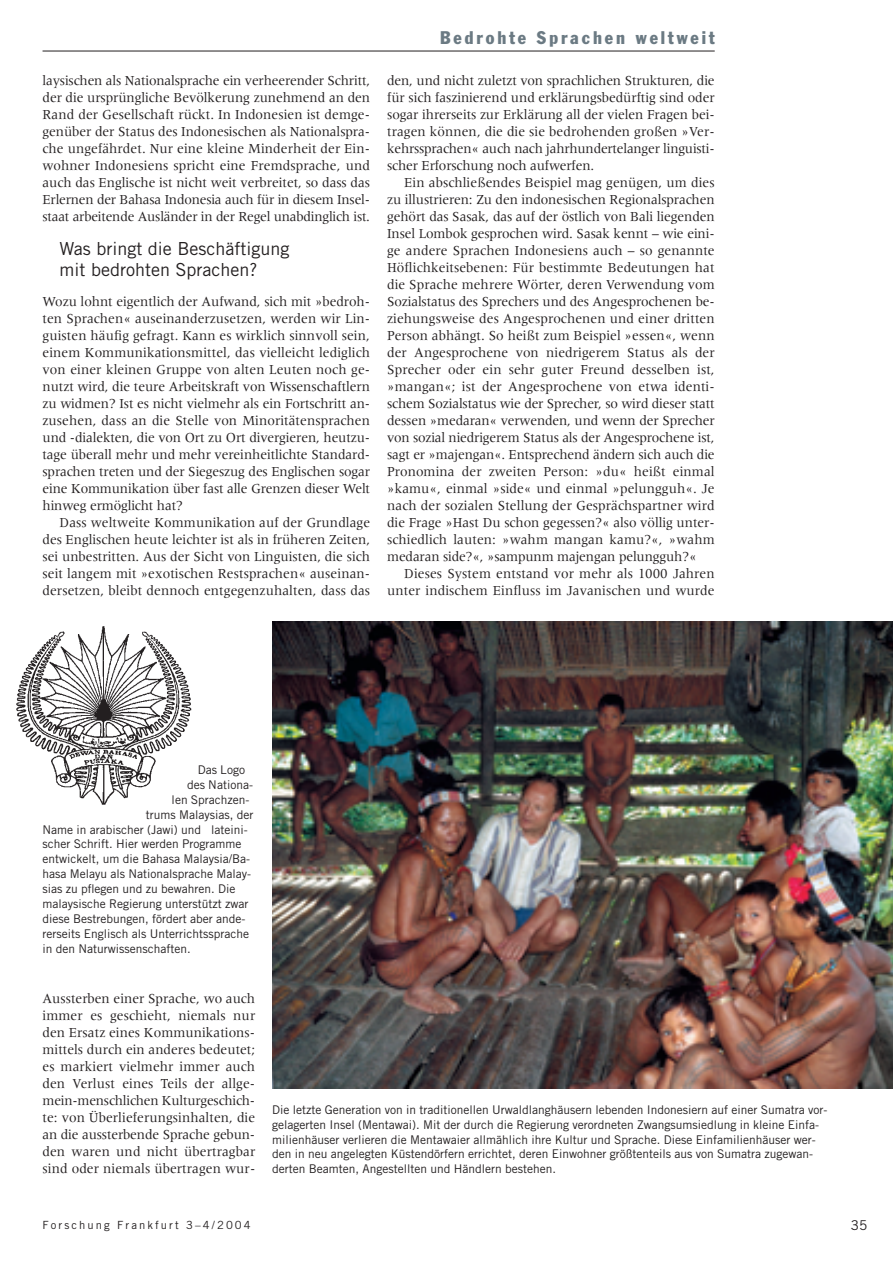
<style>
.page{position:relative;width:893px;height:1263px;background:#fff}
.page>*{position:absolute;margin:0;border:0;box-sizing:border-box;transform-origin:0 0}
.t1{font:18px/21px "Trade Gothic";color:#231f20}
.t2{font:condensed 18px "Franklin Gothic";letter-spacing:.16em;color:#6b7a83}
.t3{font:14.25px/17px "Meridien";letter-spacing:.005em;color:#231f20;text-align:justify;scale:.95 1}
.t4{font:13.5px "Trade Gothic";color:#231f20}
.t5{font:12px/14.9px "Trade Gothic";color:#231f20}
.t6{font:11.25px "Trade Gothic";letter-spacing:.185em;color:#231f20}
</style>
<div class="page">
<hr style="left:43px;top:51px;width:671px;height:1px;background:#231f20">
<img style="left:16px;top:626px;width:176px;height:179px">
<img style="left:272px;top:622px;width:620px;height:466px">
<p class="t3" style="left:43px;top:73px;width:346px">laysischen als Nationalsprache ein verheerender Schritt, der die ursprüngliche Bevölkerung zunehmend an den Rand der Gesellschaft rückt. In Indonesien ist demge&shy;genüber der Status des Indonesischen als Nationalspra&shy;che ungefährdet. Nur eine kleine Minderheit der Ein&shy;wohner Indonesiens spricht eine Fremdsprache, und auch das Englische ist nicht weit verbreitet, so dass das Erlernen der Bahasa Indonesia auch für in diesem Insel&shy;staat arbeitende Ausländer in der Regel unabdinglich ist.</p>
<p class="t1" style="left:60px;top:240px;width:231px">Was bringt die Beschäftigung mit bedrohten Sprachen?</p>
<p class="t3" style="left:43px;top:294px;width:346px">Wozu lohnt eigentlich der Aufwand, sich mit »bedroh&shy;ten Sprachen« auseinanderzusetzen, werden wir Lin&shy;guisten häufig gefragt. Kann es wirklich sinnvoll sein, einem Kommunikationsmittel, das vielleicht lediglich von einer kleinen Gruppe von alten Leuten noch ge&shy;nutzt wird, die teure Arbeitskraft von Wissenschaftlern zu widmen? Ist es nicht vielmehr als ein Fortschritt an&shy;zusehen, dass an die Stelle von Minoritätensprachen und -dialekten, die von Ort zu Ort divergieren, heutzu&shy;tage überall mehr und mehr vereinheitlichte Standard&shy;sprachen treten und der Siegeszug des Englischen sogar eine Kommunikation über fast alle Grenzen dieser Welt hinweg ermöglicht hat?</p>
<p class="t3" style="left:43px;top:515px;width:346px;text-indent:17px">Dass weltweite Kommunikation auf der Grundlage des Englischen heute leichter ist als in früheren Zeiten, sei unbestritten. Aus der Sicht von Linguisten, die sich seit langem mit »exotischen Restsprachen« auseinan&shy;dersetzen, bleibt dennoch entgegenzuhalten, dass das</p>
<p class="t2" style="left:440px;top:31px;width:276px">Bedrohte Sprachen weltweit</p>
<p class="t3" style="left:387px;top:73px;width:346px">den, und nicht zuletzt von sprachlichen Strukturen, die für sich faszinierend und erklärungsbedürftig sind oder sogar ihrerseits zur Erklärung all der vielen Fragen bei&shy;tragen können, die die sie bedrohenden großen »Ver&shy;kehrssprachen« auch nach jahrhundertelanger linguisti&shy;scher Erforschung noch aufwerfen.</p>
<p class="t3" style="left:387px;top:175px;width:346px;text-indent:17px">Ein abschließendes Beispiel mag genügen, um dies zu illustrieren: Zu den indonesischen Regionalsprachen gehört das Sasak, das auf der östlich von Bali liegenden Insel Lombok gesprochen wird. Sasak kennt – wie eini&shy;ge andere Sprachen Indonesiens auch – so genannte Höflichkeitsebenen: Für bestimmte Bedeutungen hat die Sprache mehrere Wörter, deren Verwendung vom Sozialstatus des Sprechers und des Angesprochenen be&shy;ziehungsweise des Angesprochenen und einer dritten Person abhängt. So heißt zum Beispiel »essen«, wenn der Angesprochene von niedrigerem Status als der Sprecher oder ein sehr guter Freund desselben ist, »mangan«; ist der Angesprochene von etwa identi&shy;schem Sozialstatus wie der Sprecher, so wird dieser statt dessen »medaran« verwenden, und wenn der Sprecher von sozial niedrigerem Status als der Angesprochene ist, sagt er »majengan«. Entsprechend ändern sich auch die Pronomina der zweiten Person: »du« heißt einmal »kamu«, einmal »side« und einmal »pelungguh«. Je nach der sozialen Stellung der Gesprächspartner wird die Frage »Hast Du schon gegessen?« also völlig unter&shy;schiedlich lauten: »wahm mangan kamu?«, »wahm medaran side?«, »sampunm majengan pelungguh?«</p>
<p class="t3" style="left:387px;top:566px;width:346px;text-align:right">Dieses System entstand vor mehr als 1000 Jahren unter indischem Einfluss im Javanischen und wurde</p>
<p class="t5" style="left:198px;top:763px;width:49px">Das Logo</p>
<p class="t5" style="left:187px;top:778px;width:67px">des Nationa-</p>
<p class="t5" style="left:172px;top:793px;width:79px">len Sprachzen-</p>
<p class="t5" style="left:146px;top:808px;width:109px">trums Malaysias, der</p>
<p class="t5" style="left:43px;top:823px;width:207px">Name in arabischer (Jawi) und lateini-</p>
<p class="t5" style="left:43px;top:838px;width:200px">scher Schrift. Hier werden Programme</p>
<p class="t5" style="left:43px;top:853px;width:209px">entwickelt, um die Bahasa Malaysia/Ba-</p>
<p class="t5" style="left:43px;top:868px;width:210px">hasa Melayu als Nationalsprache Malay-</p>
<p class="t5" style="left:43px;top:882px;width:194px">sias zu pflegen und zu bewahren. Die</p>
<p class="t5" style="left:43px;top:897px;width:207px">malaysische Regierung unterstützt zwar</p>
<p class="t5" style="left:43px;top:912px;width:204px">diese Bestrebungen, fördert aber ande-</p>
<p class="t5" style="left:43px;top:927px;width:208px">rerseits Englisch als Unterrichtssprache</p>
<p class="t5" style="left:43px;top:942px;width:150px">in den Naturwissenschaften.</p>
<p class="t3" style="left:43px;top:991px;width:225px">Aussterben einer Sprache, wo auch immer es geschieht, niemals nur den Ersatz eines Kommunikations&shy;mittels durch ein anderes bedeutet; es markiert vielmehr immer auch den Verlust eines Teils der allge&shy;mein-menschlichen Kulturgeschich&shy;te: von Überlieferungsinhalten, die an die aussterbende Sprache gebun&shy;den waren und nicht übertragbar sind oder niemals übertragen wur-</p>
<p class="t5" style="left:272px;top:1103px;width:556px">Die letzte Generation von in traditionellen Urwaldlanghäusern lebenden Indonesiern auf einer Sumatra vor&shy;gelagerten Insel (Mentawai). Mit der durch die Regierung verordneten Zwangsumsiedlung in kleine Einfa&shy;milienhäuser verlieren die Mentawaier allmählich ihre Kultur und Sprache. Diese Einfamilienhäuser wer&shy;den in neu angelegten Küstendörfern errichtet, deren Einwohner größtenteils aus von Sumatra zugewan&shy;derten Beamten, Angestellten und Händlern bestehen.</p>
<p class="t6" style="left:43px;top:1221px;width:210px">Forschung Frankfurt 3–4/2004</p>
<p class="t4" style="left:850px;top:1220px;width:18px">35</p>
</div>
